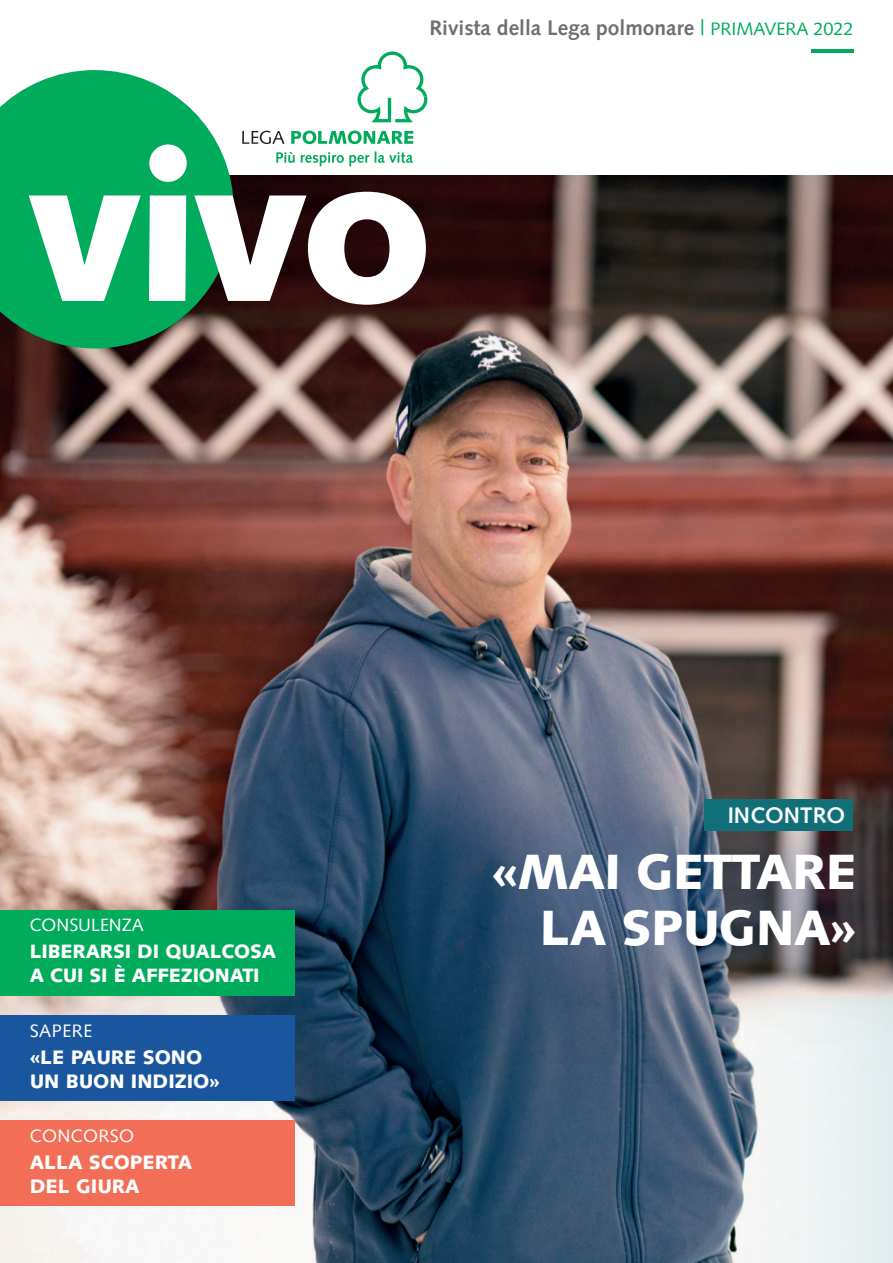
<style>
.page{position:relative;width:893px;height:1263px;background:#fff}
.page>*{position:absolute;margin:0;border:0;box-sizing:border-box;transform-origin:0 0}
.t1{font:900 49.5px/55.5px "Syntax";letter-spacing:-.01em;color:#fff;text-align:right}
.t2{font:700 22.5px "Syntax";color:#fff}
.t3{font:700 21px "Syntax";color:#6f7073}
.t4{font:900 19.5px "Syntax";color:#fff}
.t5{font:900 19.35px "Syntax";letter-spacing:-.005em;color:#fff}
.t6{font:18px "Syntax";letter-spacing:.02em;color:#fff}
.t7{font:17.85px "Syntax";color:#fff}
.s1{font-weight:400;color:#00ab5b}
.s2{font-weight:400;font-size:18px;color:#00ab5b}
</style>
<div class="page">
<img style="left:0;top:175px;width:893px;height:1088px">
<img style="left:0;top:348px;width:4px;height:913px">
<div style="left:0;top:910px;width:295px;height:85px;background:#00ab5b"></div>
<div style="left:0;top:1120px;width:295px;height:85px;background:#f26e57"></div>
<div style="left:0;top:1015px;width:295px;height:85px;background:#1a569d"></div>
<svg style="left:640px;top:1004px;width:253px;height:259px"></svg>
<div style="left:440px;top:796px;width:453px;height:208px;background:#1a569d;opacity:.63"></div>
<hr style="left:811px;top:49px;width:43px;height:4px;background:#00ab5b">
<svg style="left:357px;top:52px;width:70px;height:70px"></svg>
<svg style="left:242px;top:131px;width:42px;height:13px"></svg>
<svg style="left:291px;top:131px;width:122px;height:13px"></svg>
<svg style="left:276px;top:152px;width:19px;height:11px"></svg>
<svg style="left:301px;top:152px;width:68px;height:14px"></svg>
<svg style="left:375px;top:151px;width:38px;height:12px"></svg>
<svg style="left:0;top:70px;width:234px;height:278px;background:#29ac6d"></svg>
<svg style="left:194px;top:192px;width:232px;height:113px"></svg>
<svg style="left:29px;top:195px;width:157px;height:106px"></svg>
<div style="left:149px;top:144px;width:38px;height:38px;background:#fff;border-radius:50%"></div>
<p class="t3" style="left:429px;top:16px;width:426px">Rivista della Lega polmonare <span class="s1">|</span> <span class="s2">PRIMAVERA 2022</span></p>
<p class="t7" style="left:30px;top:915px;width:115px">CONSULENZA</p>
<p class="t5" style="left:30px;top:940px;width:248px">LIBERARSI DI QUALCOSA</p>
<p class="t5" style="left:30px;top:964px;width:231px">A CUI SI È AFFEZIONATI</p>
<p class="t6" style="left:30px;top:1020px;width:64px">SAPERE</p>
<p class="t4" style="left:30px;top:1045px;width:174px">«LE PAURE SONO</p>
<p class="t4" style="left:30px;top:1069px;width:192px">UN BUON INDIZIO»</p>
<p class="t6" style="left:30px;top:1125px;width:106px">CONCORSO</p>
<p class="t4" style="left:30px;top:1150px;width:164px">ALLA SCOPERTA</p>
<p class="t4" style="left:30px;top:1174px;width:111px">DEL GIURA</p>
<p class="t2" style="left:728px;top:803px;width:119px">INCONTRO</p>
<p class="t1" style="left:491px;top:844px;width:367px">«MAI GETTARE<br>LA SPUGNA»</p>
</div>
